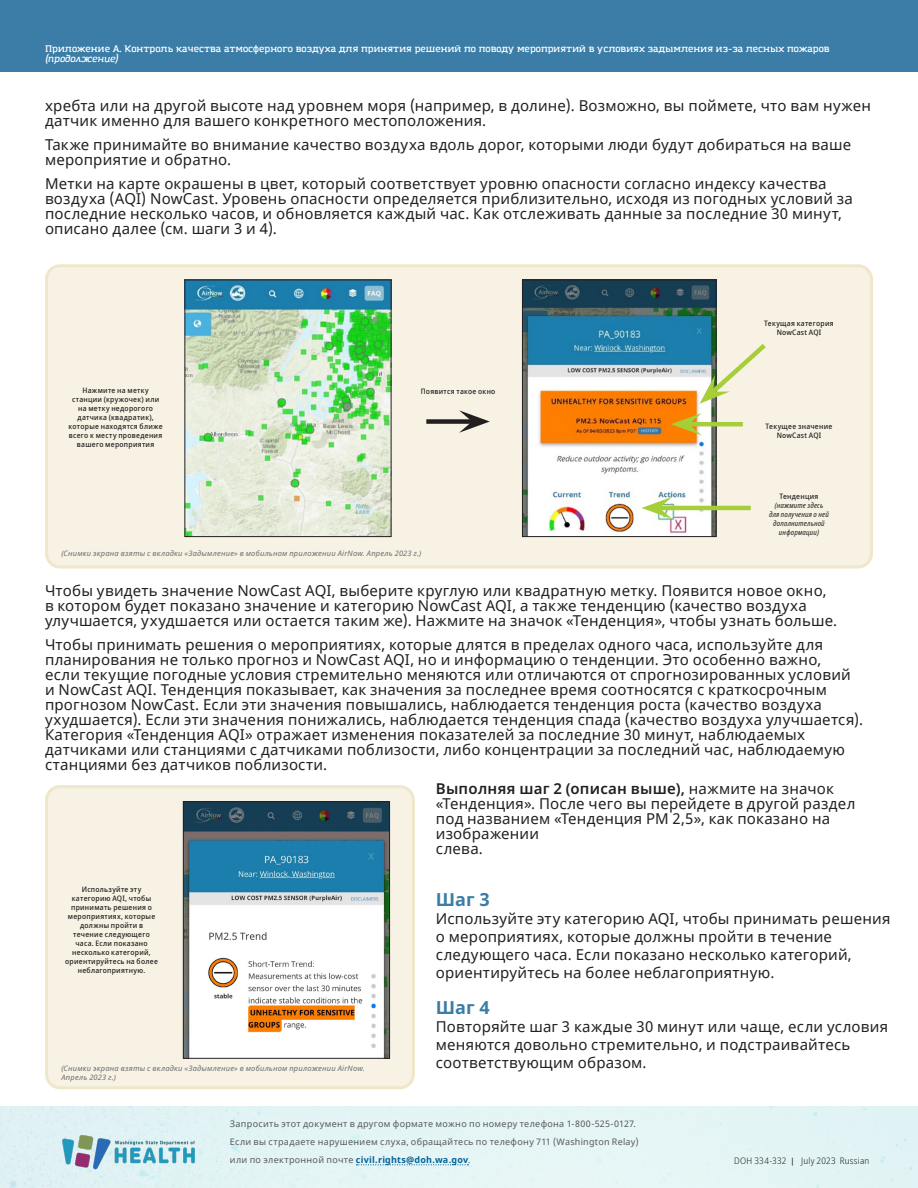
<style>
.page{position:relative;width:918px;height:1188px;background:#fff}
.page>*{position:absolute;margin:0;border:0;box-sizing:border-box;transform-origin:0 0}
.t1{font:700 18px "Noto Sans";color:#3b7da6}
.t2{font:15px/15px "Noto Sans";letter-spacing:.015em;color:#231f20}
.t3{font:600 9.45px "Amazing Grotesk";color:#fff}
.t4{font:italic 600 9.45px "Amazing Grotesk";color:#fff}
.t5{font:9px/18px "Noto Sans";letter-spacing:.035em;color:#57585a}
.t6{font:300 semi-condensed 9px "Noto Sans";letter-spacing:.025em;color:#231f20}
.t7{font:500 semi-condensed 7.5px/9px "Noto Sans";letter-spacing:.035em;color:#231f20;text-align:center}
.t8{font:italic 7.5px/9px "Noto Sans";letter-spacing:.025em;color:#6c6d70}
.t9{font:italic condensed 7.5px/9px "Noto Sans";letter-spacing:.025em;color:#231f20;text-align:center}
.s1{font-weight:600}
.s2{font-weight:700;color:#016298}
.s3{font-family:"Calibri";font-weight:400;font-stretch:normal}
</style>
<div class="page">
<div style="left:0;top:0;width:918px;height:72px;background:#3b7da6"></div>
<div style="left:0;top:1107px;width:918px;height:81px;background:#e4f4f5"></div>
<img style="left:59px;top:1131px;width:139px;height:41px">
<svg style="left:357px;top:1164px;width:111px;height:1px"></svg>
<div style="left:46px;top:266px;width:826px;height:301px;background:#f7f2e4;border-radius:14px"></div>
<div style="left:45px;top:264px;width:828px;height:305px;border:3px solid #efe7cb;border-radius:14px"></div>
<div style="left:46px;top:787px;width:367px;height:301px;background:#f7f2e4;border-radius:14px"></div>
<div style="left:45px;top:785px;width:370px;height:304px;border:3px solid #efe7cb;border-radius:14px"></div>
<img style="left:186px;top:282px;width:204px;height:253px">
<img style="left:185px;top:803px;width:203px;height:254px">
<div style="left:183px;top:801px;width:207px;height:258px;border:1px solid #231f20"></div>
<img style="left:524px;top:282px;width:190px;height:253px">
<div style="left:522px;top:280px;width:194px;height:257px;border:1px solid #231f20"></div>
<svg style="left:700px;top:339px;width:66px;height:65px"></svg>
<hr style="left:689px;top:422px;width:54px;height:4px;background:#a6ce39">
<svg style="left:671px;top:413px;width:31px;height:22px"></svg>
<hr style="left:659px;top:506px;width:92px;height:4px;background:#a6ce39">
<svg style="left:642px;top:497px;width:30px;height:22px"></svg>
<div style="left:426px;top:419px;width:46px;height:5px;background:#231f20"></div>
<svg style="left:459px;top:410px;width:31px;height:23px"></svg>
<p class="t3" style="left:45px;top:43px;width:786px">Приложение A. Контроль качества атмосферного воздуха для принятия решений по поводу мероприятий в условиях задымления из-за лесных пожаров</p>
<p class="t4" style="left:45px;top:53px;width:74px">(продолжение)</p>
<p class="t2" style="left:45px;top:98px;width:828px">хребта или на другой высоте над уровнем моря (например, в долине). Возможно, вы поймете, что вам нужен датчик именно для вашего конкретного местоположения.</p>
<p class="t2" style="left:45px;top:137px;width:808px">Также принимайте во внимание качество воздуха вдоль дорог, которыми люди будут добираться на ваше мероприятие и обратно.</p>
<p class="t2" style="left:45px;top:176px;width:810px">Метки на карте окрашены в цвет, который соответствует уровню опасности согласно индексу качества воздуха (AQI) NowCast. Уровень опасности определяется приблизительно, исходя из погодных условий за последние несколько часов, и обновляется каждый час. Как отслеживать данные за последние 30 минут, описано далее (см. шаги 3 и 4).</p>
<p class="t7" style="left:69px;top:386px;width:96px">Нажмите на метку станции (кружочек) или на метку недорогого датчика (квадратик), которые находятся ближе всего к месту проведения вашего мероприятия</p>
<p class="t7" style="left:421px;top:387px;width:76px">Появится такое окно</p>
<p class="t8" style="left:61px;top:549px;width:362px">(Снимки экрана взяты с вкладки «Задымление» в мобильном приложении AirNow. Апрель 2023 г.)</p>
<p class="t7" style="left:764px;top:319px;width:71px">Текущая категория<br>NowCast AQI</p>
<p class="t7" style="left:766px;top:422px;width:68px">Текущее значение<br>NowCast AQI</p>
<p class="t7" style="left:779px;top:492px;width:41px">Тенденция</p>
<p class="t9" style="left:769px;top:501px;width:61px">(нажмите здесь для получения о ней дополнительной информации)</p>
<p class="t2" style="left:45px;top:583px;width:794px">Чтобы увидеть значение NowCast AQI, выберите круглую или квадратную метку. Появится новое окно, в котором будет показано значение и категорию NowCast AQI, а также тенденцию (качество воздуха улучшается, ухудшается или остается таким же). Нажмите на значок «Тенденция», чтобы узнать больше.</p>
<p class="t2" style="left:45px;top:637px;width:820px">Чтобы принимать решения о мероприятиях, которые длятся в пределах одного часа, используйте для планирования не только прогноз и NowCast AQI, но и информацию о тенденции. Это особенно важно,<br>если текущие погодные условия стремительно меняются или отличаются от спрогнозированных условий и NowCast AQI. Тенденция показывает, как значения за последнее время соотносятся с краткосрочным прогнозом NowCast. Если эти значения повышались, наблюдается тенденция роста (качество воздуха ухудшается). Если эти значения понижались, наблюдается тенденция спада (качество воздуха улучшается).<br>Категория «Тенденция AQI» отражает изменения показателей за последние 30 минут, наблюдаемых датчиками или станциями с датчиками поблизости, либо концентрации за последний час, наблюдаемую станциями без датчиков поблизости.</p>
<p class="t2" style="left:436px;top:781px;width:421px"><span class="s1">Выполняя шаг 2 (описан выше),</span> нажмите на значок «Тенденция». После чего вы перейдете в другой раздел под названием «Тенденция PM 2,5», как показано на изображении<br>слева.</p>
<p class="t7" style="left:65px;top:885px;width:94px">Используйте эту категорию AQI, чтобы принимать решения о мероприятиях, которые должны пройти в течение следующего часа. Если показано несколько категорий, ориентируйтесь на более неблагоприятную.</p>
<p class="t8" style="left:61px;top:1064px;width:305px">(Снимки экрана взяты с вкладки «Задымление» в мобильном приложении AirNow.<br>Апрель 2023 г.)</p>
<p class="t1" style="left:436px;top:889px;width:55px">Шаг 3</p>
<p class="t2" style="left:436px;top:910px;width:456px;line-height:18px">Используйте эту категорию AQI, чтобы принимать решения о мероприятиях, которые должны пройти в течение следующего часа. Если показано несколько категорий, ориентируйтесь на более неблагоприятную.</p>
<p class="t1" style="left:436px;top:997px;width:55px">Шаг 4</p>
<p class="t2" style="left:436px;top:1018px;width:454px;line-height:18px">Повторяйте шаг 3 каждые 30 минут или чаще, если условия меняются довольно стремительно, и подстраивайтесь соответствующим образом.</p>
<p class="t5" style="left:230px;top:1115px;width:410px">Запросить этот документ в другом формате можно по номеру телефона 1-800-525-0127.<br>Если вы страдаете нарушением слуха, обращайтесь по телефону 711 (Washington Relay) или по электронной почте <span class="s2">civil.rights@doh.wa.gov</span>.</p>
<p class="t6" style="left:734px;top:1154px;width:137px">DOH 334-332 <span class="s3">|</span> July 2023 Russian</p>
</div>
